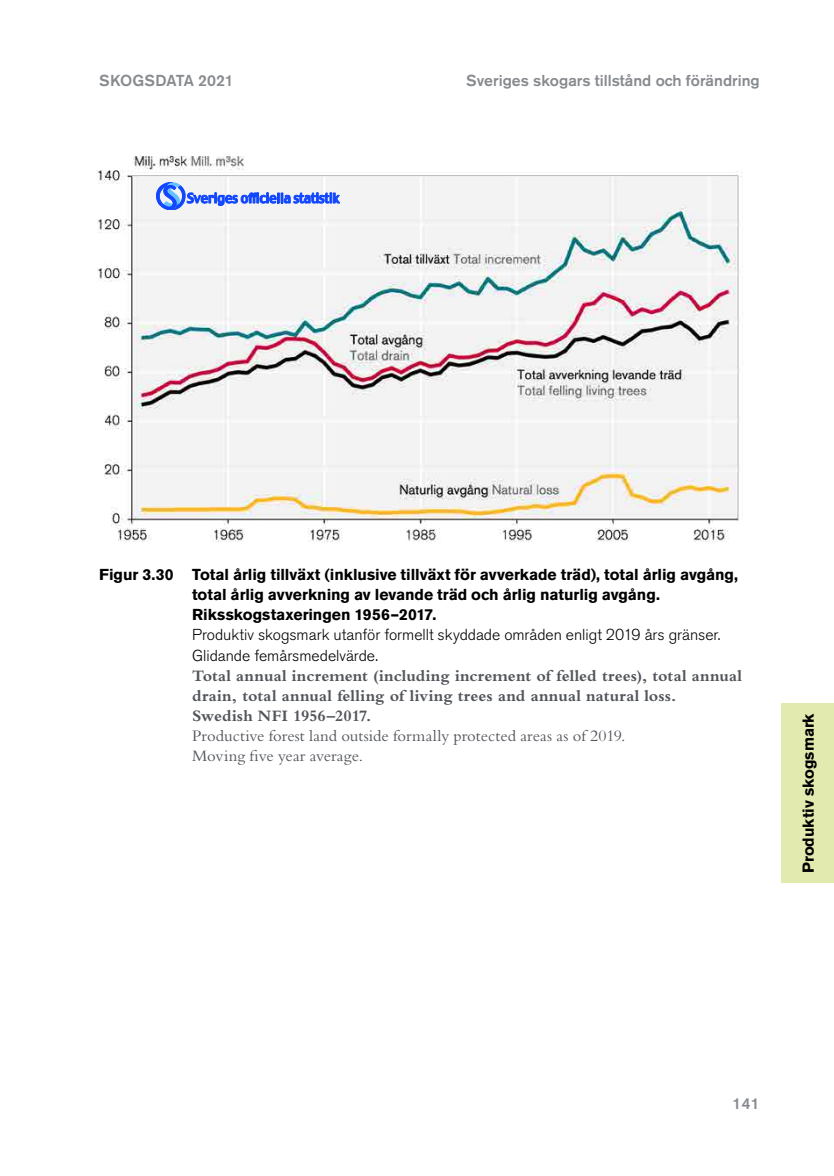
<style>
.page{position:relative;width:834px;height:1176px;background:#fff}
.page>*{position:absolute;margin:0;border:0;box-sizing:border-box;transform-origin:0 0}
.t1{font:700 16.62px/20.1px "Bembo Std";letter-spacing:.01em;color:#52555b}
.t2{font:16.62px/20.1px "Bembo Std";letter-spacing:.005em;color:#52555b}
.t3{font:700 15.75px/20.1px "Akzidenz Grotesk BE";letter-spacing:-.005em;color:#000}
.t4{font:300 15.75px/20.1px "Akzidenz Grotesk BE";color:#000}
.t5{font:500 15.75px "Akzidenz Grotesk BE";color:#878a8e}
</style>
<div class="page">
<div style="left:781px;top:703px;width:52px;height:180px;background:#e2eaaf"></div>
<img style="left:97px;top:156px;width:646px;height:386px">
<svg style="left:156px;top:182px;width:184px;height:28px"></svg>
<p class="t5" style="left:99px;top:71px;width:136px">SKOGSDATA 2021</p>
<p class="t5" style="left:466px;top:71px;width:295px">Sveriges skogars tillstånd och förändring</p>
<p class="t3" style="left:192px;top:564px;width:547px;text-indent:-93px">Figur 3.30 Total årlig tillväxt (inklusive tillväxt för avverkade träd), total årlig avgång, total årlig avverkning av levande träd och årlig naturlig avgång.<br>Riksskogstaxeringen 1956–2017.</p>
<p class="t4" style="left:192px;top:625px;width:530px">Produktiv skogsmark utanför formellt skyddade områden enligt 2019 års gränser.<br>Glidande femårsmedelvärde.</p>
<p class="t1" style="left:192px;top:665px;width:551px">Total annual increment (including increment of felled trees), total annual drain, total annual felling of living trees and annual natural loss.<br>Swedish NFI 1956–2017.</p>
<p class="t2" style="left:192px;top:725px;width:434px">Productive forest land outside formally protected areas as of 2019.<br>Moving five year average.</p>
<p class="t3" style="left:798px;top:873px;width:161px;rotate:-90deg">Produktiv skogsmark</p>
<p class="t5" style="left:732px;top:1094px;width:28px">141</p>
</div>
